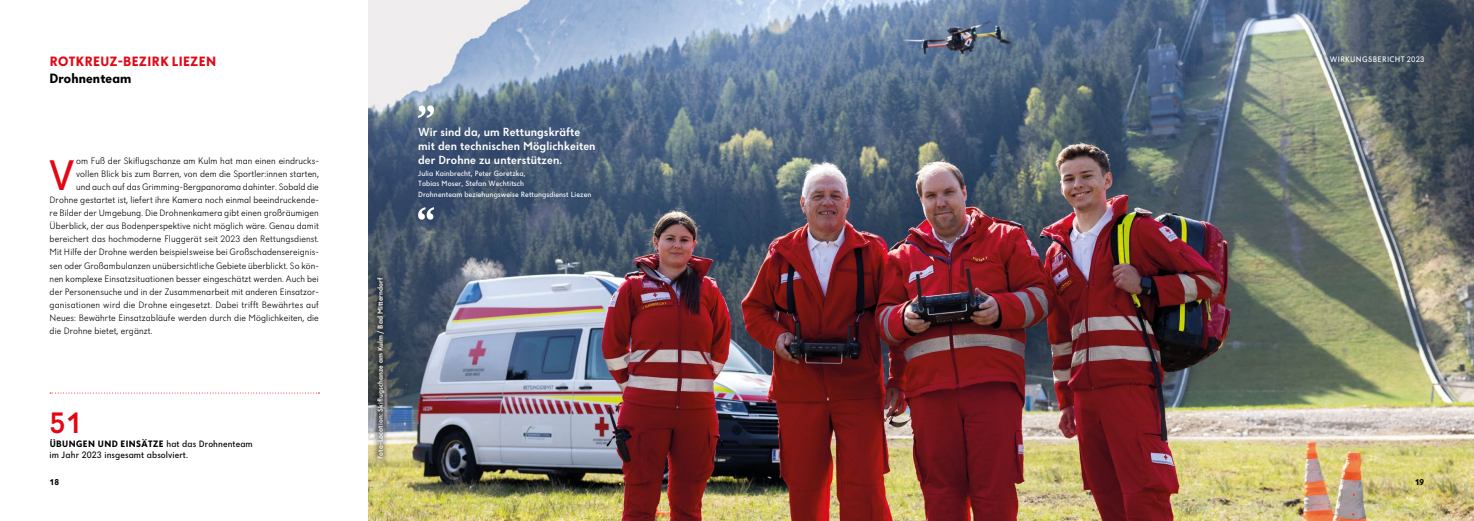
<style>
.page{position:relative;width:1474px;height:521px;background:#fff}
.page>*{position:absolute;margin:0;border:0;box-sizing:border-box;transform-origin:0 0}
.t1{font:44.27px "Dunant";color:#e30613}
.t2{font:500 30.62px "Dunant";color:#e30613}
.t3{font:700 14px "Dunant";letter-spacing:.035em;color:#e30613}
.t4{font:700 14px "Dunant";letter-spacing:.01em;color:#000}
.t5{font:500 12.25px/14px "Dunant";letter-spacing:.01em;color:#fff}
.t6{font:300 9.62px "Dunant";letter-spacing:.01em;color:#000}
.t7{font:9.62px/11.4px "Dunant";letter-spacing:.01em;color:#000}
.t8{font:700 8.75px "Dunant";color:#000}
.t9{font:8.31px "Dunant";letter-spacing:.045em;color:#fff}
.t10{font:7.88px/10.5px "Dunant";letter-spacing:.01em;color:#fff}
.t11{font:500 7.44px "Dunant";letter-spacing:.01em;color:#fff}
.s1{font-weight:700}
</style>
<div class="page">
<img style="left:368px;top:0;width:1105px;height:521px">
<svg style="left:50px;top:393px;width:269px;height:1px"></svg>
<svg style="left:418px;top:105px;width:16px;height:13px"></svg>
<svg style="left:418px;top:207px;width:16px;height:13px"></svg>
<div style="left:371px;top:271px;width:20px;height:194px;background:#000;opacity:.75"></div>
<h3 class="t3" style="left:50px;top:54px;width:168px">ROTKREUZ-BEZIRK LIEZEN</h3>
<h3 class="t4" style="left:50px;top:70px;width:83px">Drohnenteam</h3>
<h1 class="t1" style="left:48px;top:150px;width:28px">V</h1>
<p class="t6" style="left:76px;top:155px;width:244px">om Fuß der Skiflugschanze am Kulm hat man einen eindrucks-</p>
<p class="t6" style="left:76px;top:168px;width:244px">vollen Blick bis zum Barren, von dem die Sportler:innen starten,</p>
<p class="t6" style="left:76px;top:181px;width:244px">und auch auf das Grimming-Bergpanorama dahinter. Sobald die</p>
<p class="t6" style="left:50px;top:194px;width:271px">Drohne gestartet ist, liefert ihre Kamera noch einmal beeindruckende-</p>
<p class="t6" style="left:50px;top:208px;width:271px">re Bilder der Umgebung. Die Drohnenkamera gibt einen großräumigen</p>
<p class="t6" style="left:50px;top:221px;width:271px">Überblick, der aus Bodenperspektive nicht möglich wäre. Genau damit</p>
<p class="t6" style="left:50px;top:234px;width:271px">bereichert das hochmoderne Fluggerät seit 2023 den Rettungsdienst.</p>
<p class="t6" style="left:50px;top:247px;width:271px">Mit Hilfe der Drohne werden beispielsweise bei Großschadensereignis-</p>
<p class="t6" style="left:50px;top:260px;width:271px">sen oder Großambulanzen unübersichtliche Gebiete überblickt. So kön-</p>
<p class="t6" style="left:50px;top:273px;width:271px">nen komplexe Einsatzsituationen besser eingeschätzt werden. Auch bei</p>
<p class="t6" style="left:50px;top:286px;width:271px">der Personensuche und in der Zusammenarbeit mit anderen Einsatzor-</p>
<p class="t6" style="left:50px;top:300px;width:271px">ganisationen wird die Drohne eingesetzt. Dabei trifft Bewährtes auf</p>
<p class="t6" style="left:50px;top:313px;width:271px">Neues: Bewährte Einsatzabläufe werden durch die Möglichkeiten, die</p>
<p class="t6" style="left:50px;top:326px;width:104px">die Drohne bietet, ergänzt.</p>
<h2 class="t2" style="left:50px;top:405px;width:34px">51</h2>
<p class="t7" style="left:50px;top:438px;width:205px"><span class="s1">ÜBUNGEN UND EINSÄTZE</span> hat das Drohnenteam im Jahr 2023 insgesamt absolviert.</p>
<p class="t11" style="left:376px;top:459px;width:183px;rotate:-90deg">Foto-Location: Skiflugschanze am Kulm / Bad Mitterndorf</p>
<p class="t5" style="left:418px;top:124px;width:179px">Wir sind da, um Rettungskräfte mit den technischen Möglichkeiten der Drohne zu unterstützen.</p>
<p class="t10" style="left:418px;top:168px;width:175px">Julia Kainbrecht, Peter Goretzka,<br>Tobias Moser, Stefan Wechtitsch<br>Drohnenteam beziehungsweise Rettungsdienst Liezen</p>
<p class="t9" style="left:1329px;top:55px;width:96px">WIRKUNGSBERICHT 2023</p>
<p class="t8" style="left:50px;top:477px;width:11px">18</p>
<p class="t8" style="left:1414px;top:477px;width:11px">19</p>
</div>
